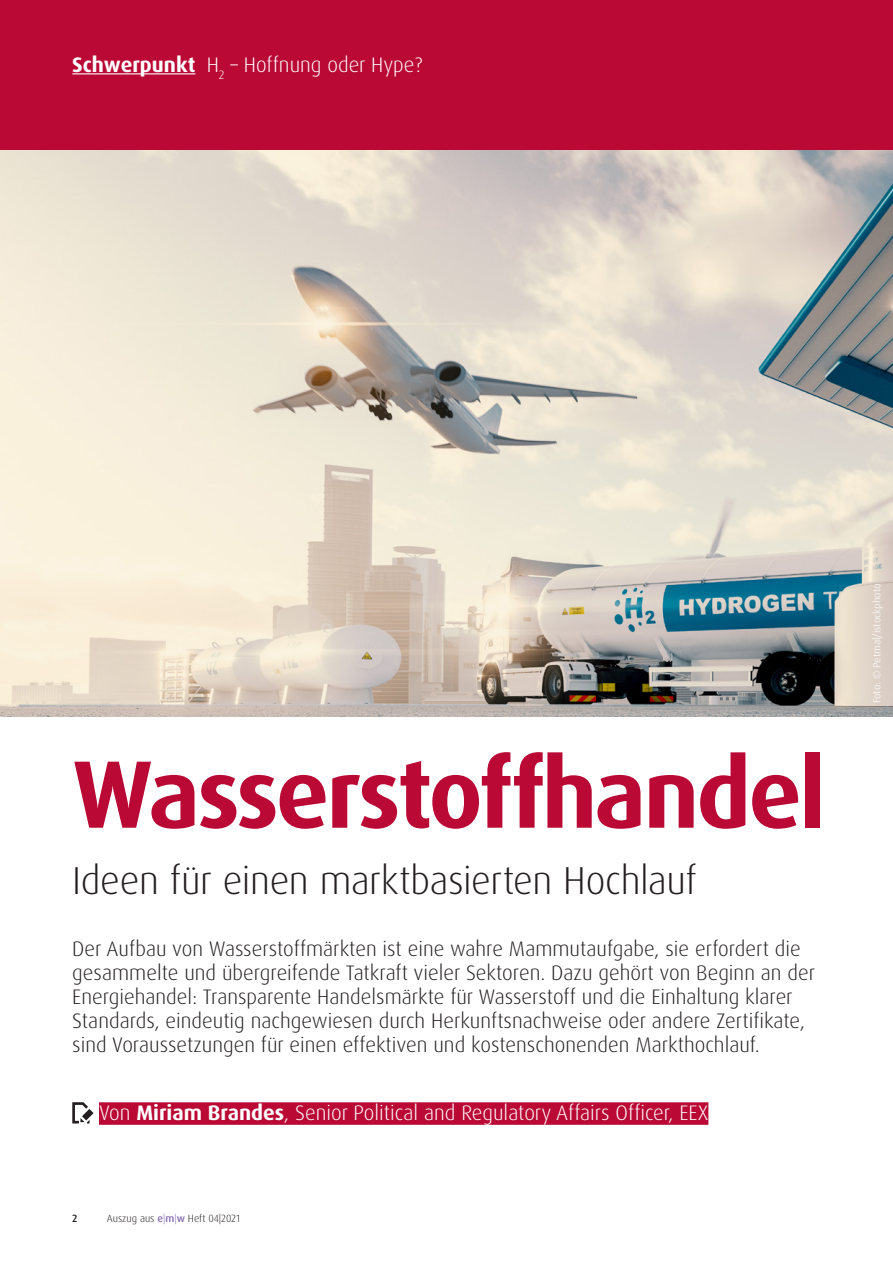
<style>
.page{position:relative;width:893px;height:1263px;background:#fff}
.page>*{position:absolute;margin:0;border:0;box-sizing:border-box;transform-origin:0 0}
._1_Headline_groß__va{font:700 96px "Dax Pro";letter-spacing:-.035em;color:#ba0934}
._3_Subline_Special{font:300 39px "Dax Pro";letter-spacing:-.01em;color:#231f20}
._3_Intro{font:300 21px/24px "Dax Pro";color:#231f20}
._4_author_groß{font:300 21px "Dax Pro";color:#fff}
._1_Rubrik_groß{font:300 21px "Dax Pro";color:#fff}
.t1{font:300 10.5px "Dax Pro";color:#231f20}
.t2{font:10.5px "Dax Pro";letter-spacing:-.015em;color:#fff}
.t3{font:500 10.5px "Dax Pro";color:#231f20}
.s1{font-weight:700}
.s2{font-weight:500;color:#8169ae}
.s3{color:#8169ae}
</style>
<div class="page">
<img style="left:0;top:150px;width:893px;height:567px">
<div style="left:99px;top:1102px;width:609px;height:23px;background:#ba0934"></div>
<svg style="left:72px;top:1102px;width:22px;height:21px"></svg>
<div style="left:0;top:0;width:893px;height:150px;background:#ba0934"></div>
<hr style="left:72px;top:73px;width:123px;height:1px;background:#fff">
<p class="_1_Rubrik_groß" style="left:72px;top:51px;width:352px"><span class="s1">Schwerpunkt</span> H<sub>2</sub> – Hoffnung oder Hype?</p>
<p class="_1_Headline_groß__va" style="left:72px;top:732px;width:755px">Wasserstoffhandel</p>
<p class="_3_Subline_Special" style="left:72px;top:855px;width:626px">Ideen für einen marktbasierten Hochlauf</p>
<p class="_3_Intro" style="left:72px;top:937px;width:744px">Der Aufbau von Wasserstoffmärkten ist eine wahre Mammutaufgabe, sie erfordert die gesammelte und übergreifende Tatkraft vieler Sektoren. Dazu gehört von Beginn an der Energiehandel: Transparente Handelsmärkte für Wasserstoff und die Einhaltung klarer Standards, eindeutig nachgewiesen durch Herkunftsnachweise oder andere Zertifikate, sind Voraussetzungen für einen effektiven und kostenschonenden Markthochlauf.</p>
<p class="_4_author_groß" style="left:99px;top:1099px;width:611px">Von <span class="s1">Miriam Brandes</span>, Senior Political and Regulatory Affairs Officer, EEX</p>
<p class="t3" style="left:72px;top:1211px;width:7px">2</p>
<p class="t1" style="left:107px;top:1211px;width:135px">Auszug aus <span class="s2">e</span><span class="s3">|</span><span class="s2">m</span><span class="s3">|</span><span class="s2">w</span> Heft 04|2021</p>
<p class="t2" style="left:870px;top:703px;width:121px;rotate:-90deg">Foto: © Petmal/istockphoto</p>
</div>
